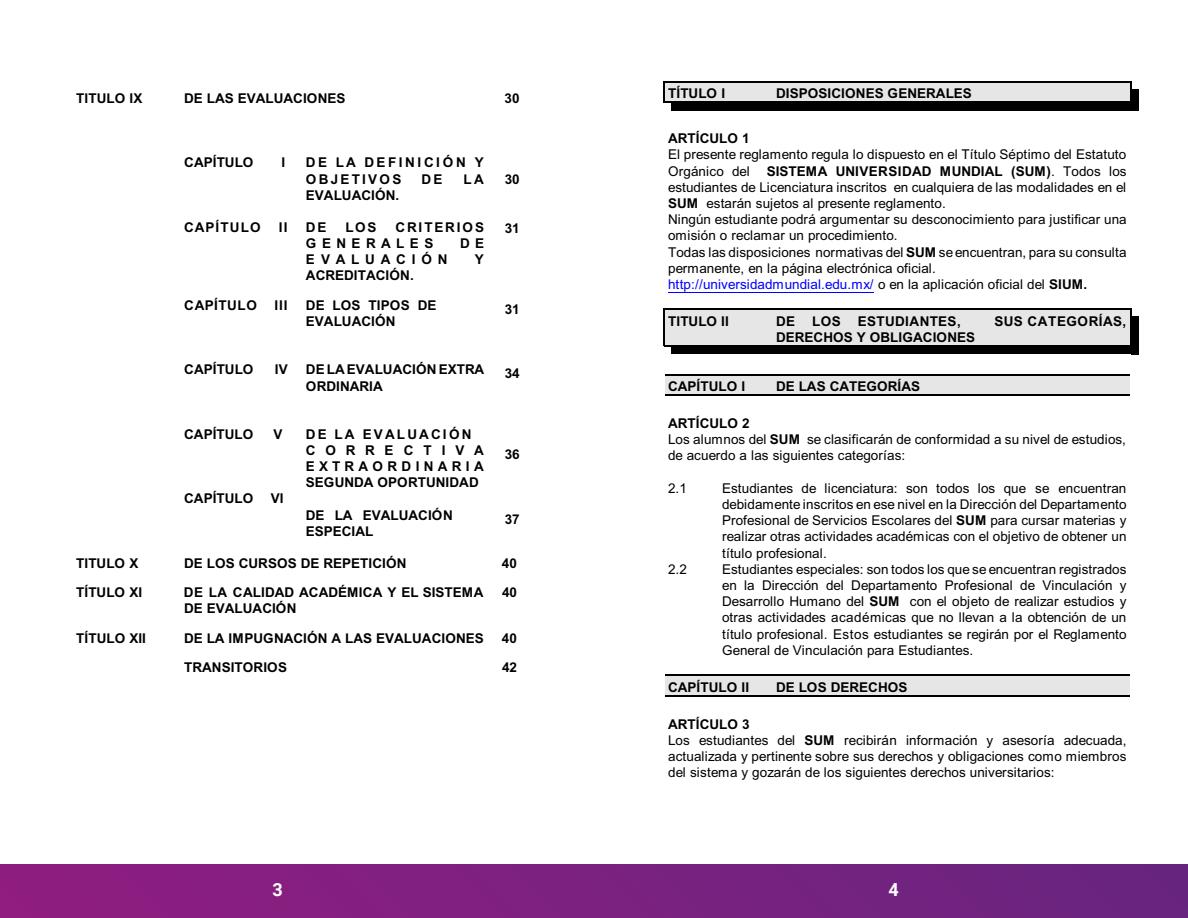
<style>
.page{position:relative;width:1188px;height:918px;background:#fff}
.page>*{position:absolute;margin:0;border:0;box-sizing:border-box;transform-origin:0 0}
.t1{font:700 18px "Roboto";color:#fff}
.t2{font:13.5px/16.2px "Arial";color:#000}
.t3{font:700 13.5px/16.2px "Arial";color:#000}
.t4{font:700 13.5px/16.2px "Arial";letter-spacing:.16em;color:#000}
.t5{font:700 13.5px/16.2px "Arial";letter-spacing:.18em;color:#000}
.t6{font:700 13.5px "Arial";letter-spacing:.04em;color:#000}
.t7{font:700 13.5px/16.2px "Arial";letter-spacing:.275em;color:#000}
.t8{font:700 13.5px "Arial";letter-spacing:.025em;color:#000}
.t9{font:700 13.5px "Arial";letter-spacing:.425em;color:#000}
.t10{font:700 13.5px "Arial";letter-spacing:.08em;color:#000}
.s1{font-weight:700}
.s2{color:#00f}
</style>
<div class="page">
<div style="left:664px;top:81px;width:467px;height:22px;background:#e6e6e6"></div>
<svg style="left:664px;top:82px;width:1px;height:20px"></svg>
<svg style="left:1130px;top:82px;width:1px;height:20px"></svg>
<hr style="left:664px;top:81px;width:467px;height:1px;background:#000">
<hr style="left:664px;top:102px;width:467px;height:1px;background:#000">
<div style="left:1131px;top:89px;width:8px;height:22px;background:#000"></div>
<div style="left:671px;top:103px;width:468px;height:8px;background:#000"></div>
<div style="left:664px;top:309px;width:467px;height:38px;background:#e6e6e6"></div>
<hr style="left:664px;top:309px;width:1px;height:37px;background:#000">
<hr style="left:1130px;top:309px;width:1px;height:37px;background:#000">
<hr style="left:664px;top:309px;width:467px;height:1px;background:#000">
<hr style="left:664px;top:346px;width:467px;height:1px;background:#000">
<div style="left:1131px;top:316px;width:8px;height:38px;background:#000"></div>
<div style="left:671px;top:347px;width:468px;height:7px;background:#000"></div>
<div style="left:665px;top:374px;width:465px;height:22px;background:#e6e6e6"></div>
<hr style="left:665px;top:374px;width:465px;height:1px;background:#000">
<hr style="left:665px;top:395px;width:465px;height:1px;background:#000">
<div style="left:665px;top:674px;width:465px;height:22px;background:#e6e6e6"></div>
<hr style="left:665px;top:674px;width:465px;height:1px;background:#000">
<hr style="left:665px;top:695px;width:465px;height:1px;background:#000">
<hr style="left:668px;top:292px;width:206px;height:1px;background:#00f">
<div style="left:0;top:864px;width:1188px;height:54px;background:linear-gradient(to right,#901d80,#67257f)"></div>
<p class="t3" style="left:76px;top:91px;width:68px">TITULO IX</p>
<p class="t3" style="left:184px;top:91px;width:163px">DE LAS EVALUACIONES</p>
<p class="t3" style="left:505px;top:91px;width:17px">30</p>
<p class="t3" style="left:184px;top:156px;width:71px">CAPÍTULO</p>
<p class="t3" style="left:281px;top:156px;width:5px">I</p>
<p class="t5" style="left:306px;top:156px;width:179px">DE LA DEFINICIÓN Y<br>OBJETIVOS</p>
<p class="t3" style="left:421px;top:172px;width:23px">DE</p>
<p class="t3" style="left:463px;top:172px;width:22px">LA</p>
<p class="t3" style="left:306px;top:188px;width:95px">EVALUACIÓN.</p>
<p class="t10" style="left:184px;top:218px;width:78px">CAPÍTULO</p>
<p class="t3" style="left:279px;top:220px;width:10px">II</p>
<p class="t3" style="left:306px;top:220px;width:22px">DE</p>
<p class="t3" style="left:346px;top:220px;width:32px">LOS</p>
<p class="t7" style="left:306px;top:220px;width:180px;text-indent:90px">CRITERIOS<br>GENERALES</p>
<p class="t3" style="left:460px;top:237px;width:26px">D E</p>
<p class="t9" style="left:306px;top:251px;width:143px">EVALUACIÓN</p>
<p class="t3" style="left:475px;top:253px;width:11px">Y</p>
<p class="t3" style="left:306px;top:269px;width:109px">ACREDITACIÓN.</p>
<p class="t6" style="left:184px;top:296px;width:74px">CAPÍTULO</p>
<p class="t3" style="left:275px;top:298px;width:15px">III</p>
<p class="t3" style="left:306px;top:298px;width:132px">DE LOS TIPOS DE<br>EVALUACIÓN</p>
<p class="t3" style="left:184px;top:363px;width:71px">CAPÍTULO</p>
<p class="t3" style="left:275px;top:363px;width:14px">IV</p>
<p class="t3" style="left:306px;top:363px;width:180px">DE LA EVALUACIÓN EXTRA<br>ORDINARIA</p>
<p class="t3" style="left:184px;top:427px;width:71px">CAPÍTULO</p>
<p class="t3" style="left:274px;top:427px;width:11px">V</p>
<p class="t4" style="left:306px;top:427px;width:180px">DE LA EVALUACIÓN<br>CORRECTIVA<br>EXTRAORDINARIA<br>SEGUNDA OPORTUNIDAD</p>
<p class="t3" style="left:306px;top:508px;width:148px">DE LA EVALUACIÓN<br>ESPECIAL</p>
<p class="t3" style="left:184px;top:492px;width:71px">CAPÍTULO</p>
<p class="t3" style="left:271px;top:492px;width:14px">VI</p>
<p class="t3" style="left:505px;top:172px;width:17px">30</p>
<p class="t3" style="left:505px;top:221px;width:17px">31</p>
<p class="t3" style="left:505px;top:302px;width:17px">31</p>
<p class="t3" style="left:505px;top:367px;width:17px">34</p>
<p class="t3" style="left:505px;top:448px;width:17px">36</p>
<p class="t3" style="left:505px;top:513px;width:17px">37</p>
<p class="t3" style="left:76px;top:556px;width:64px">TITULO X</p>
<p class="t3" style="left:184px;top:556px;width:224px">DE LOS CURSOS DE REPETICIÓN</p>
<p class="t3" style="left:502px;top:556px;width:17px">40</p>
<p class="t3" style="left:76px;top:586px;width:67px">TÍTULO XI</p>
<p class="t3" style="left:184px;top:586px;width:301px">DE LA CALIDAD ACADÉMICA Y EL SISTEMA<br>DE EVALUACIÓN</p>
<p class="t3" style="left:502px;top:586px;width:17px">40</p>
<p class="t3" style="left:76px;top:631px;width:71px">TÍTULO XII</p>
<p class="t3" style="left:184px;top:631px;width:301px">DE LA IMPUGNACIÓN A LAS EVALUACIONES</p>
<p class="t3" style="left:502px;top:631px;width:17px">40</p>
<p class="t3" style="left:184px;top:661px;width:104px">TRANSITORIOS</p>
<p class="t3" style="left:502px;top:661px;width:17px">42</p>
<p class="t3" style="left:668px;top:87px;width:58px">TÍTULO I</p>
<p class="t3" style="left:776px;top:87px;width:197px">DISPOSICIONES GENERALES</p>
<p class="t3" style="left:668px;top:132px;width:83px">ARTÍCULO 1</p>
<p class="t2" style="left:668px;top:148px;width:460px">El presente reglamento regula lo dispuesto en el Título Séptimo del Estatuto Orgánico del <span class="s1">SISTEMA UNIVERSIDAD MUNDIAL (SUM)</span>. Todos los estudiantes de Licenciatura inscritos en cualquiera de las modalidades en el <span class="s1">SUM</span> estarán sujetos al presente reglamento.<br>Ningún estudiante podrá argumentar su desconocimiento para justificar una omisión o reclamar un procedimiento.<br>Todas las disposiciones normativas del <span class="s1">SUM</span> seencuentran, para su consulta permanente, en la página electrónica oficial. <span class="s2">http://universidadmundial.edu.mx/</span> o en la aplicación oficial del <span class="s1">SIUM.</span></p>
<p class="t3" style="left:668px;top:314px;width:62px">TITULO II</p>
<p class="t3" style="left:776px;top:314px;width:21px">DE</p>
<p class="t3" style="left:812px;top:314px;width:30px">LOS</p>
<p class="t8" style="left:858px;top:312px;width:105px">ESTUDIANTES,</p>
<p class="t6" style="left:994px;top:312px;width:133px">SUS CATEGORÍAS,</p>
<p class="t3" style="left:776px;top:331px;width:201px">DERECHOS Y OBLIGACIONES</p>
<p class="t3" style="left:668px;top:380px;width:79px">CAPÍTULO I</p>
<p class="t3" style="left:776px;top:380px;width:146px">DE LAS CATEGORÍAS</p>
<p class="t2" style="left:668px;top:417px;width:459px"><span class="s1">ARTÍCULO 2<br></span>Los alumnos del <span class="s1">SUM</span> se clasificarán de conformidad a su nivel de estudios, de acuerdo a las siguientes categorías:</p>
<p class="t2" style="left:668px;top:481px;width:21px">2.1</p>
<p class="t2" style="left:722px;top:481px;width:406px;text-align:justify">Estudiantes de licenciatura: son todos los que se encuentran debidamente inscritos en ese nivel en la Dirección del Departamento Profesional de Servicios Escolares del <span class="s1">SUM</span> para cursar materias y realizar otras actividades académicas con el objetivo de obtener un título profesional.</p>
<p class="t2" style="left:668px;top:562px;width:21px">2.2</p>
<p class="t2" style="left:722px;top:562px;width:406px;text-align:justify">Estudiantes especiales: son todos los que se encuentran registrados en la Dirección del Departamento Profesional de Vinculación y Desarrollo Humano del <span class="s1">SUM</span> con el objeto de realizar estudios y otras actividades académicas que no llevan a la obtención de un título profesional. Estos estudiantes se regirán por el Reglamento General de Vinculación para Estudiantes.</p>
<p class="t3" style="left:668px;top:680px;width:83px">CAPÍTULO II</p>
<p class="t3" style="left:776px;top:680px;width:133px">DE LOS DERECHOS</p>
<p class="t2" style="left:668px;top:717px;width:460px"><span class="s1">ARTÍCULO 3<br></span>Los estudiantes del <span class="s1">SUM</span> recibirán información y asesoría adecuada, actualizada y pertinente sobre sus derechos y obligaciones como miembros del sistema y gozarán de los siguientes derechos universitarios:</p>
<h1 class="t1" style="left:273px;top:877px;width:12px">3</h1>
<h1 class="t1" style="left:888px;top:877px;width:12px">4</h1>
</div>
